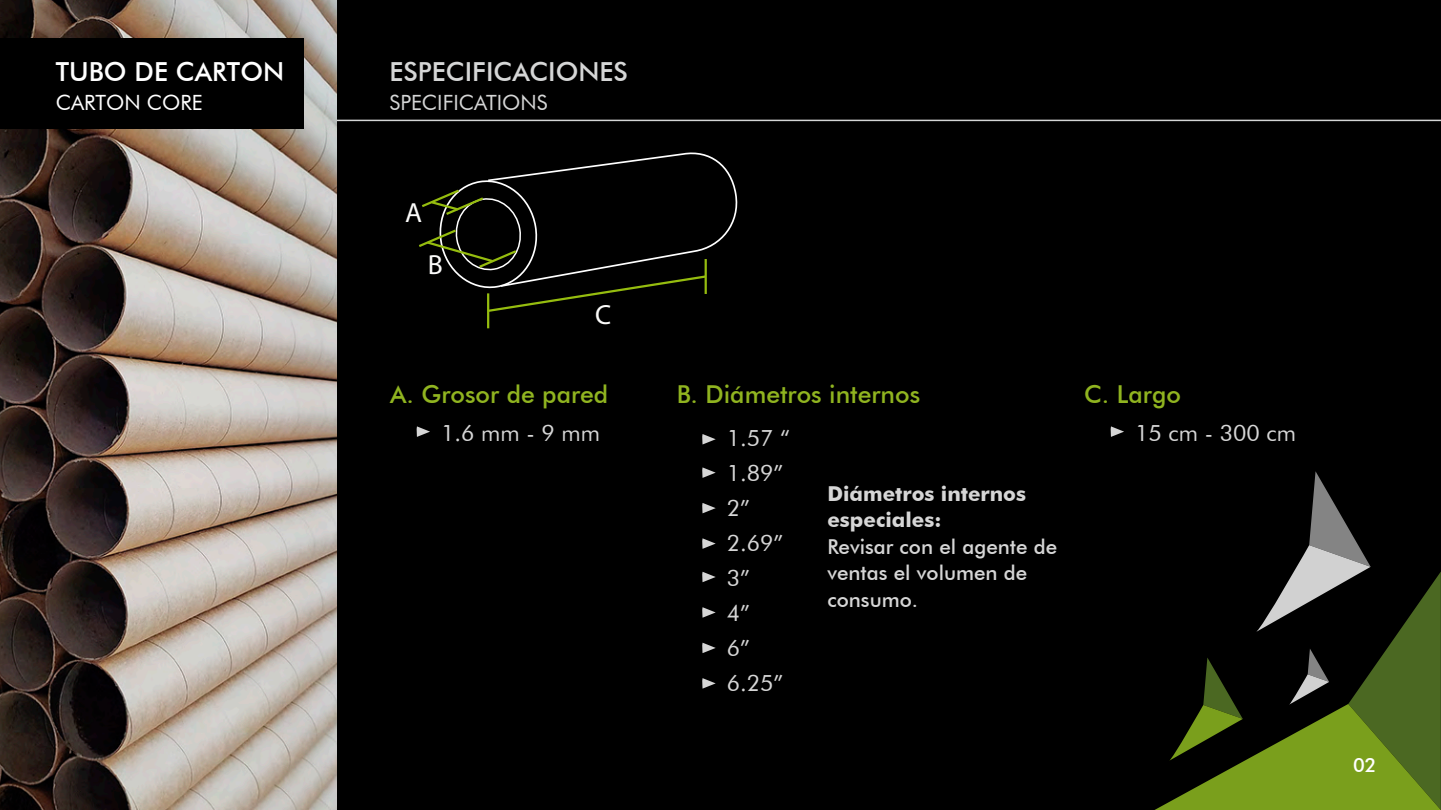
<style>
.page{position:relative;width:1441px;height:810px;background:#fff}
.page>*{position:absolute;margin:0;border:0;box-sizing:border-box;transform-origin:0 0}
.t1{font:27.75px "Myriad Pro";color:#fbfbfa}
.t2{font:500 26.25px "Futura BT";color:#d5d6d6}
.t3{font:500 26.25px "Futura BT";color:#fff}
.t4{font:500 24.75px "Futura BT";color:#90b420}
.t5{font:22.65px/35px "Futura BT";color:#d6d6d6}
.t6{font:21px "Futura BT";color:#d5d6d6}
.t7{font:21px "Futura BT";color:#fff}
.t8{font:500 20.55px/26.4px "Futura BT";color:#d6d6d6}
.t9{font:700 20.55px/26.4px "Futura BT";color:#d6d6d6}
.t10{font:500 19.5px "Futura BT";color:#fff}
</style>
<div class="page">
<div style="left:0;top:0;width:1440px;height:810px;background:#000"></div>
<svg style="left:1155px;top:471px;width:285px;height:339px"></svg>
<img style="left:0;top:0;width:337px;height:810px">
<div style="left:0;top:38px;width:304px;height:91px;background:#000"></div>
<hr style="left:337px;top:120px;width:1103px;height:1px;background:#d5d6d6">
<hr style="left:487px;top:293px;width:2px;height:35px;background:#95bc0f">
<svg style="left:419px;top:152px;width:319px;height:161px"></svg>
<svg style="left:702px;top:434px;width:13px;height:11px"></svg>
<svg style="left:702px;top:467px;width:13px;height:11px"></svg>
<svg style="left:702px;top:503px;width:13px;height:10px"></svg>
<svg style="left:702px;top:538px;width:13px;height:11px"></svg>
<svg style="left:702px;top:572px;width:13px;height:10px"></svg>
<svg style="left:702px;top:607px;width:13px;height:11px"></svg>
<svg style="left:702px;top:643px;width:13px;height:10px"></svg>
<svg style="left:702px;top:678px;width:13px;height:11px"></svg>
<svg style="left:416px;top:426px;width:14px;height:11px"></svg>
<svg style="left:1110px;top:426px;width:13px;height:11px"></svg>
<p class="t3" style="left:56px;top:55px;width:230px">TUBO DE CARTON</p>
<p class="t7" style="left:56px;top:89px;width:148px">CARTON CORE</p>
<p class="t2" style="left:389px;top:55px;width:240px">ESPECIFICACIONES</p>
<p class="t6" style="left:389px;top:89px;width:159px">SPECIFICATIONS</p>
<p class="t1" style="left:405px;top:196px;width:18px">A</p>
<p class="t1" style="left:428px;top:248px;width:17px">B</p>
<p class="t1" style="left:595px;top:297px;width:18px">C</p>
<p class="t4" style="left:390px;top:379px;width:220px">A. Grosor de pared</p>
<p class="t5" style="left:441px;top:415px;width:160px">1.6 mm - 9 mm</p>
<p class="t4" style="left:677px;top:379px;width:245px">B. Diámetros internos</p>
<p class="t5" style="left:726px;top:420px;width:65px">1.57 “<br>1.89”<br>2”<br>2.69”<br>3”<br>4”<br>6”<br>6.25”</p>
<p class="t9" style="left:827px;top:480px;width:200px">Diámetros internos especiales:</p>
<p class="t8" style="left:827px;top:533px;width:231px">Revisar con el agente de ventas el volumen de consumo.</p>
<p class="t4" style="left:1084px;top:379px;width:98px">C. Largo</p>
<p class="t5" style="left:1135px;top:415px;width:162px">15 cm - 300 cm</p>
<p class="t10" style="left:1352px;top:754px;width:25px">02</p>
</div>
